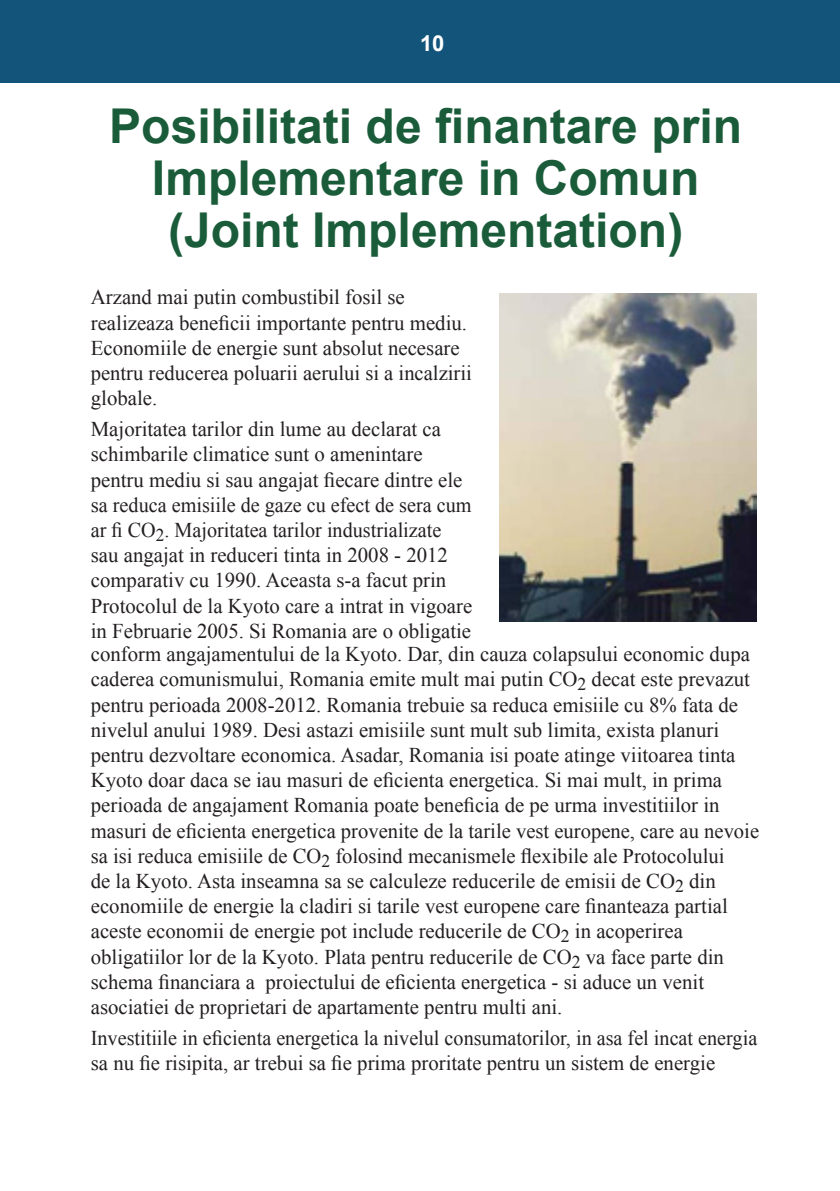
<style>
.page{position:relative;width:840px;height:1191px;background:#fff}
.page>*{position:absolute;margin:0;border:0;box-sizing:border-box;transform-origin:0 0}
.t1{font:700 48px/52px "Arial";color:#1a5c3a;text-align:center}
.t2{font:700 22px "Arial";color:#fff}
.t3{font:21px/25.2px "Times New Roman";color:#231f20}
.t4{font:21px/25.2px "Times New Roman";color:#231f20;scale:.96 1}
</style>
<div class="page">
<div style="left:0;top:0;width:839px;height:83px;background:#13547a"></div>
<hr style="left:839px;top:0;width:1px;height:83px;background:#13547a">
<img style="left:499px;top:294px;width:256px;height:327px">
<p class="t2" style="left:420px;top:28px;width:26px">10</p>
<h1 class="t1" style="left:109px;top:101px;width:634px">Posibilitati de finantare prin<br>Implementare in Comun (Joint Implementation)</h1>
<p class="t3" style="left:91px;top:284px;width:382px">Arzand mai putin combustibil fosil se realizeaza beneficii importante pentru mediu.<br>Economiile de energie sunt absolut necesare pentru reducerea poluarii aerului si a incalzirii globale.</p>
<p class="t3" style="left:91px;top:416px;width:669px">Majoritatea tarilor din lume au declarat ca<br>schimbarile climatice sunt o amenintare<br>pentru mediu si sau angajat fiecare dintre ele<br>sa reduca emisiile de gaze cu efect de sera cum<br>ar fi CO<sub>2</sub>. Majoritatea tarilor industrializate<br>sau angajat in reduceri tinta in 2008 - 2012<br>comparativ cu 1990. Aceasta s-a facut prin<br>Protocolul de la Kyoto care a intrat in vigoare<br>in Februarie 2005. Si Romania are o obligatie<br>conform angajamentului de la Kyoto. Dar, din cauza colapsului economic dupa caderea comunismului, Romania emite mult mai putin CO<sub>2</sub> decat este prevazut pentru perioada 2008-2012. Romania trebuie sa reduca emisiile cu 8% fata de nivelul anului 1989. Desi astazi emisiile sunt mult sub limita, exista planuri pentru dezvoltare economica. Asadar, Romania isi poate atinge viitoarea tinta Kyoto doar daca se iau masuri de eficienta energetica. Si mai mult, in prima perioada de angajament Romania poate beneficia de pe urma investitiilor in masuri de eficienta energetica provenite de la tarile vest europene, care au nevoie sa isi reduca emisiile de CO<sub>2</sub> folosind mecanismele flexibile ale Protocolului<br>de la Kyoto. Asta inseamna sa se calculeze reducerile de emisii de CO<sub>2</sub> din economiile de energie la cladiri si tarile vest europene care finanteaza partial aceste economii de energie pot include reducerile de CO<sub>2</sub> in acoperirea obligatiilor lor de la Kyoto. Plata pentru reducerile de CO<sub>2</sub> va face parte din schema financiara a proiectului de eficienta energetica - si aduce un venit asociatiei de proprietari de apartamente pentru multi ani.</p>
<p class="t4" style="left:91px;top:1025px;width:695px">Investitiile in eficienta energetica la nivelul consumatorilor, in asa fel incat energia sa nu fie risipita, ar trebui sa fie prima proritate pentru un sistem de energie</p>
</div>
